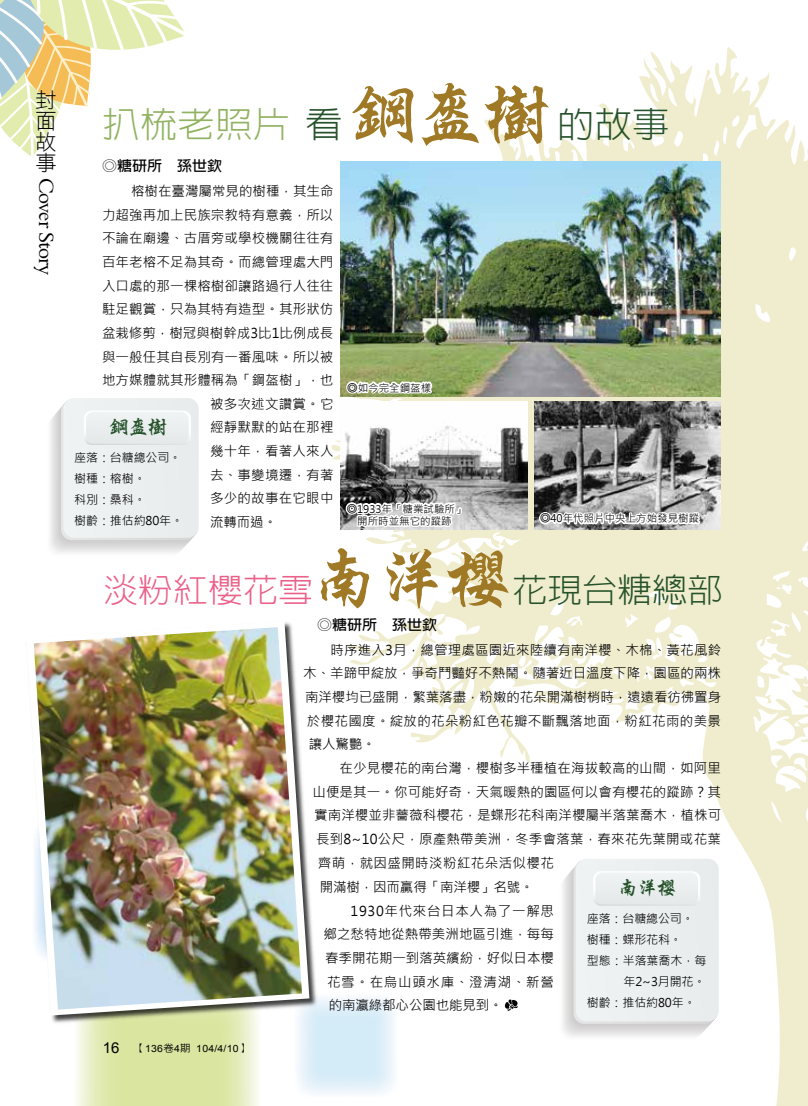
<style>
.page{position:relative;width:808px;height:1106px;background:#fff}
.page>*{position:absolute;margin:0;border:0;box-sizing:border-box;transform-origin:0 0}
.t1{font:74.1px "Singkaibei EG Bold Big 5";color:#9f7925;scale:1.05 1}
.t2{font:300 35.7px "Lin Gothic";color:#90b261;scale:1.05 1}
.t3{font:300 35.7px "Lin Gothic";color:#25522a;scale:1.05 1}
.t4{font:300 33.3px "Lin Gothic";color:#ea6088;scale:1.05 1}
.t5{font:300 33.3px "Lin Gothic";color:#25522a;scale:1.05 1}
.t6{font:21.3px "Singkaibei EG Bold Big 5";letter-spacing:-.15em;color:#25522a;scale:1.05 1}
.t7{font:21px "Aldine 401 BT Roman A";letter-spacing:-.04em;color:#000}
.t8{font:21px/21px "DF Hei Lt HKP BF";color:#000;text-align:justify}
.t9{font:700 14.25px "Lin Gothic";color:#000;scale:1.05 1}
.t10{font:13.5px/23.7px "Microsoft Jheng Hei";letter-spacing:.01em;color:#000;text-align:justify}
.t11{font:13.5px/23.7px "Microsoft Jheng Hei";letter-spacing:.03em;color:#000}
.t12{font:13.5px "Microsoft Jheng Hei";letter-spacing:.05em;color:#000}
.t13{font:13.5px "Microsoft Jheng Hei";letter-spacing:.055em;color:#000}
.t14{font:13.5px "Microsoft Jheng Hei";letter-spacing:-.01em;color:#000}
.t15{font:12px/21px "Microsoft Jheng Hei";letter-spacing:-.01em;color:#000}
.t16{font:10.5px/12.3px "Microsoft Jheng Hei";color:#000}
.t17{font:10.05px "Arial";letter-spacing:.02em;color:#000;scale:1.05 1}
.s1{font-family:"Singkaibei EG Bold Big 5";font-weight:400;font-size:74.1px;color:#9f7925}
.s2{color:#25522a}
.s3{font-family:"DF Hei Lt HKP BF"}
.s4{font-size:15px}
.s5{font-family:"Lin Gothic";font-weight:500}
</style>
<div class="page">
<img style="left:0;top:0;width:808px;height:1106px">
<h3 class="t8" style="left:36px;top:89px;width:22px">封面故事</h3>
<h3 class="t7" style="left:59px;top:178px;width:98px;rotate:90deg">Cover Story</h3>
<h2 class="t2" style="left:103px;top:107px;width:542px">扒梳老照片 <span class="s1">鋼盔樹</span><span class="s2">的故事</span></h2>
<h2 class="t3" style="left:305px;top:107px;width:37px">看</h2>
<p class="t9" style="left:102px;top:158px;width:116px">◎糖研所　孫世欽</p>
<p class="t10" style="left:102px;top:179px;width:233px;text-indent:29px">榕樹在臺灣屬常見的樹種，其生命力超強再加上民族宗教特有意義，所以不論在廟邊、古厝旁或學校機關往往有百年老榕不足為其奇。而總管理處大門入口處的那一棵榕樹卻讓路過行人往往駐足觀賞，只為其特有造型。其形狀仿盆栽修剪，樹冠與樹幹成3比1比例成長與一般任其自長別有一番風味。所以被地方媒體就其形體稱為「鋼盔樹」，也</p>
<h3 class="t6" style="left:108px;top:417px;width:59px">鋼盔樹</h3>
<p class="t15" style="left:74px;top:447px;width:110px">座落：台糖總公司。樹種：榕樹。<br>科別：桑科。<br>樹齡：推估約80年。</p>
<p class="t10" style="left:210px;top:392px;width:125px">被多次述文讚賞。它經靜默默的站在那裡幾十年，看著人來人去、事變境遷，有著多少的故事在它眼中流轉而過。</p>
<p class="t16" style="left:347px;top:381px;width:85px"><span class="s3">◎</span>如今完全鋼盔樣</p>
<p class="t16" style="left:347px;top:502px;width:120px"><span class="s3">◎</span>1933年「糖業試驗所」　開所時並無它的蹤跡</p>
<p class="t16" style="left:540px;top:512px;width:161px"><span class="s3">◎</span>40年代照片中央上方始發見樹蹤</p>
<h1 class="t1" style="left:307px;top:545px;width:202px">南洋櫻</h1>
<h3 class="t4" style="left:103px;top:573px;width:202px">淡粉紅櫻花雪</h3>
<h3 class="t5" style="left:512px;top:573px;width:202px">花現台糖總部</h3>
<p class="t10" style="left:330px;top:638px;width:392px">時序進入3月，總管理處區園近來陸續有南洋櫻、木棉、黃花風鈴</p>
<p class="t10" style="left:303px;top:661px;width:419px">木、羊蹄甲綻放，爭奇鬥豔好不熱鬧。隨著近日溫度下降，園區的兩株</p>
<p class="t10" style="left:305px;top:685px;width:418px">南洋櫻均已盛開，繁葉落盡，粉嫩的花朵開滿樹梢時，遠遠看彷彿置身</p>
<p class="t10" style="left:307px;top:709px;width:416px">於櫻花國度。綻放的花朵粉紅色花瓣不斷飄落地面，粉紅花雨的美景</p>
<p class="t10" style="left:309px;top:732px;width:68px">讓人驚艷。</p>
<p class="t10" style="left:340px;top:756px;width:383px">在少見櫻花的南台灣，櫻樹多半種植在海拔較高的山間，如阿里</p>
<p class="t10" style="left:312px;top:779px;width:410px">山便是其一。你可能好奇，天氣暖熱的園區何以會有櫻花的蹤跡？其</p>
<p class="t10" style="left:314px;top:803px;width:408px">實南洋櫻並非薔薇科櫻花，是蝶形花科南洋櫻屬半落葉喬木，植株可</p>
<p class="t10" style="left:316px;top:827px;width:406px">長到8~10公尺，原產熱帶美洲，冬季會落葉，春來花先葉開或花葉</p>
<p class="t9" style="left:317px;top:617px;width:116px">◎糖研所　孫世欽</p>
<p class="t17" style="left:103px;top:1041px;width:141px"><span class="s4">16</span> <span class="s5">【</span>136<span class="s5">卷</span>4<span class="s5">期</span> 104/4/10<span class="s5">】</span></p>
<p class="t11" style="left:318px;top:851px;width:237px">齊萌，就因盛開時淡粉紅花朵活似櫻花開滿樹，因而贏得「南洋櫻」名號。</p>
<p class="t12" style="left:351px;top:902px;width:205px">1930年代來台日本人為了一解思</p>
<p class="t10" style="left:323px;top:922px;width:232px">鄉之愁特地從熱帶美洲地區引進，每每</p>
<p class="t10" style="left:325px;top:946px;width:230px">春季開花期一到落英繽紛，好似日本櫻</p>
<p class="t13" style="left:327px;top:973px;width:228px">花雪。在烏山頭水庫、澄清湖、新營</p>
<p class="t14" style="left:329px;top:996px;width:175px">的南瀛綠都心公園也能見到。</p>
<h3 class="t6" style="left:617px;top:878px;width:59px">南洋櫻</h3>
<p class="t15" style="left:587px;top:907px;width:109px">座落：台糖總公司。</p>
<p class="t15" style="left:587px;top:928px;width:97px">樹種：蝶形花科。</p>
<p class="t15" style="left:587px;top:949px;width:121px">型態：半落葉喬木，每</p>
<p class="t15" style="left:623px;top:970px;width:83px">年2~3月開花。</p>
<p class="t15" style="left:587px;top:991px;width:110px">樹齡：推估約80年。</p>
</div>
